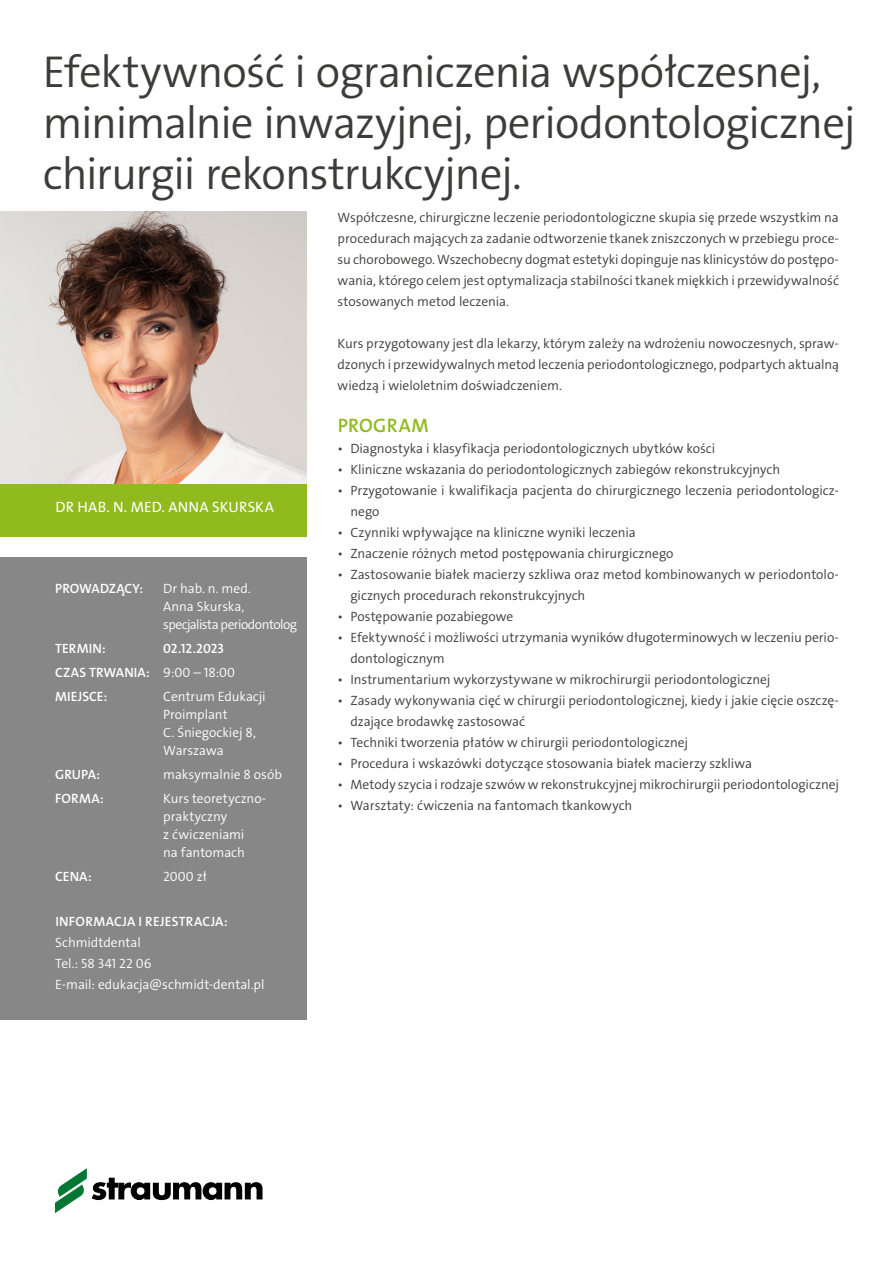
<style>
.page{position:relative;width:893px;height:1263px;background:#fff}
.page>*{position:absolute;margin:0;border:0;box-sizing:border-box;transform-origin:0 0}
.t1{font:45px/51px "The Sans LP4 Se Lig";letter-spacing:-.025em;color:#3c3c3b}
.t2{font:19.5px "The Sans LP6 Se Bld";letter-spacing:.02em;color:#90ba1e}
.t3{font:15px "The Sans LP5 Plain";letter-spacing:.01em;color:#fff}
.t4{font:13.5px/21px "The Sans LP4 Se Lig";letter-spacing:-.005em;color:#3c3c3b}
.t5{font:13.5px/18px "The Sans LP4 Se Lig";letter-spacing:-.005em;color:#fff}
.t6{font:13.5px/24px "The Sans LP6 Se Bld";letter-spacing:.005em;color:#fff}
.t7{font:13.5px/18px "The Sans LP4 Se Lig";letter-spacing:-.03em;color:#fff}
.s1{font-family:"The Sans LP4 Se Lig"}
</style>
<div class="page">
<img style="left:0;top:211px;width:306px;height:273px">
<div style="left:0;top:558px;width:306px;height:462px;background:#878787"></div>
<div style="left:0;top:484px;width:306px;height:53px;background:#90ba1e"></div>
<svg style="left:55px;top:1168px;width:208px;height:45px"></svg>
<h1 class="t1" style="left:43px;top:47px;width:814px">Efektywność i ograniczenia współczesnej, minimalnie inwazyjnej, periodontologicznej chirurgii rekonstrukcyjnej.</h1>
<p class="t4" style="left:338px;top:207px;width:503px;text-align:justify">Współczesne, chirurgiczne leczenie periodontologiczne skupia się przede wszystkim na procedurach mających za zadanie odtworzenie tkanek zniszczonych w przebiegu proce&shy;su chorobowego. Wszechobecny dogmat estetyki dopinguje nas klinicystów do postępo&shy;wania, którego celem jest optymalizacja stabilności tkanek miękkich i przewidywalność stosowanych metod leczenia.</p>
<p class="t4" style="left:338px;top:333px;width:503px;text-align:justify">Kurs przygotowany jest dla lekarzy, którym zależy na wdrożeniu nowoczesnych, spraw&shy;dzonych i przewidywalnych metod leczenia periodontologicznego, podpartych aktualną wiedzą i wieloletnim doświadczeniem.</p>
<h2 class="t2" style="left:338px;top:412px;width:93px">PROGRAM</h2>
<p class="t4" style="left:338px;top:438px;width:379px">• Diagnostyka i klasyfikacja periodontologicznych ubytków kości</p>
<p class="t4" style="left:338px;top:459px;width:444px">• Kliniczne wskazania do periodontologicznych zabiegów rekonstrukcyjnych</p>
<p class="t4" style="left:350px;top:480px;width:490px;text-indent:-13px">• Przygotowanie i kwalifikacja pacjenta do chirurgicznego leczenia periodontologicz&shy;nego</p>
<p class="t4" style="left:338px;top:522px;width:300px">• Czynniki wpływające na kliniczne wyniki leczenia</p>
<p class="t4" style="left:338px;top:543px;width:337px">• Znaczenie różnych metod postępowania chirurgicznego</p>
<p class="t4" style="left:350px;top:564px;width:490px;text-indent:-13px">• Zastosowanie białek macierzy szkliwa oraz metod kombinowanych w periodontolo&shy;gicznych procedurach rekonstrukcyjnych</p>
<p class="t4" style="left:338px;top:606px;width:177px">• Postępowanie pozabiegowe</p>
<p class="t4" style="left:350px;top:627px;width:490px;text-indent:-13px">• Efektywność i możliwości utrzymania wyników długoterminowych w leczeniu perio&shy;dontologicznym</p>
<p class="t4" style="left:338px;top:669px;width:434px">• Instrumentarium wykorzystywane w mikrochirurgii periodontologicznej</p>
<p class="t4" style="left:350px;top:690px;width:490px;text-indent:-13px">• Zasady wykonywania cięć w chirurgii periodontologicznej, kiedy i jakie cięcie oszczę&shy;dzające brodawkę zastosować</p>
<p class="t4" style="left:338px;top:732px;width:352px">• Techniki tworzenia płatów w chirurgii periodontologicznej</p>
<p class="t4" style="left:338px;top:753px;width:416px">• Procedura i wskazówki dotyczące stosowania białek macierzy szkliwa</p>
<p class="t4" style="left:338px;top:774px;width:503px">• Metody szycia i rodzaje szwów w rekonstrukcyjnej mikrochirurgii periodontologicznej</p>
<p class="t4" style="left:338px;top:795px;width:296px">• Warsztaty: ćwiczenia na fantomach tkankowych</p>
<p class="t3" style="left:55px;top:498px;width:220px">DR HAB. N. MED. ANNA SKURSKA</p>
<p class="t6" style="left:55px;top:577px;width:89px">PROWADZĄCY:</p>
<p class="t7" style="left:163px;top:580px;width:135px">Dr hab. n. med.<br>Anna Skurska, specjalista periodontolog</p>
<p class="t6" style="left:55px;top:637px;width:52px">TERMIN:</p>
<p class="t6" style="left:55px;top:637px;width:181px;text-indent:108px">02.12.2023<br>CZAS TRWANIA: <span class="s1">9:00 – 18:00<br></span>MIEJSCE:</p>
<p class="t5" style="left:163px;top:688px;width:104px">Centrum Edukacji<br>Proimplant<br>C. Śniegockiej 8,<br>Warszawa</p>
<p class="t6" style="left:55px;top:763px;width:46px">GRUPA:</p>
<p class="t5" style="left:163px;top:766px;width:120px">maksymalnie 8 osób</p>
<p class="t6" style="left:55px;top:787px;width:50px">FORMA:</p>
<p class="t5" style="left:163px;top:790px;width:105px">Kurs teoretyczno&shy;praktyczny<br>z ćwiczeniami<br>na fantomach</p>
<p class="t6" style="left:55px;top:865px;width:38px">CENA:</p>
<p class="t5" style="left:163px;top:868px;width:45px">2000 zł</p>
<p class="t6" style="left:55px;top:910px;width:174px">INFORMACJA I REJESTRACJA:</p>
<p class="t5" style="left:55px;top:932px;width:211px;line-height:21px">Schmidtdental<br>Tel.: 58 341 22 06<br>E-mail: edukacja@schmidt-dental.pl</p>
</div>
